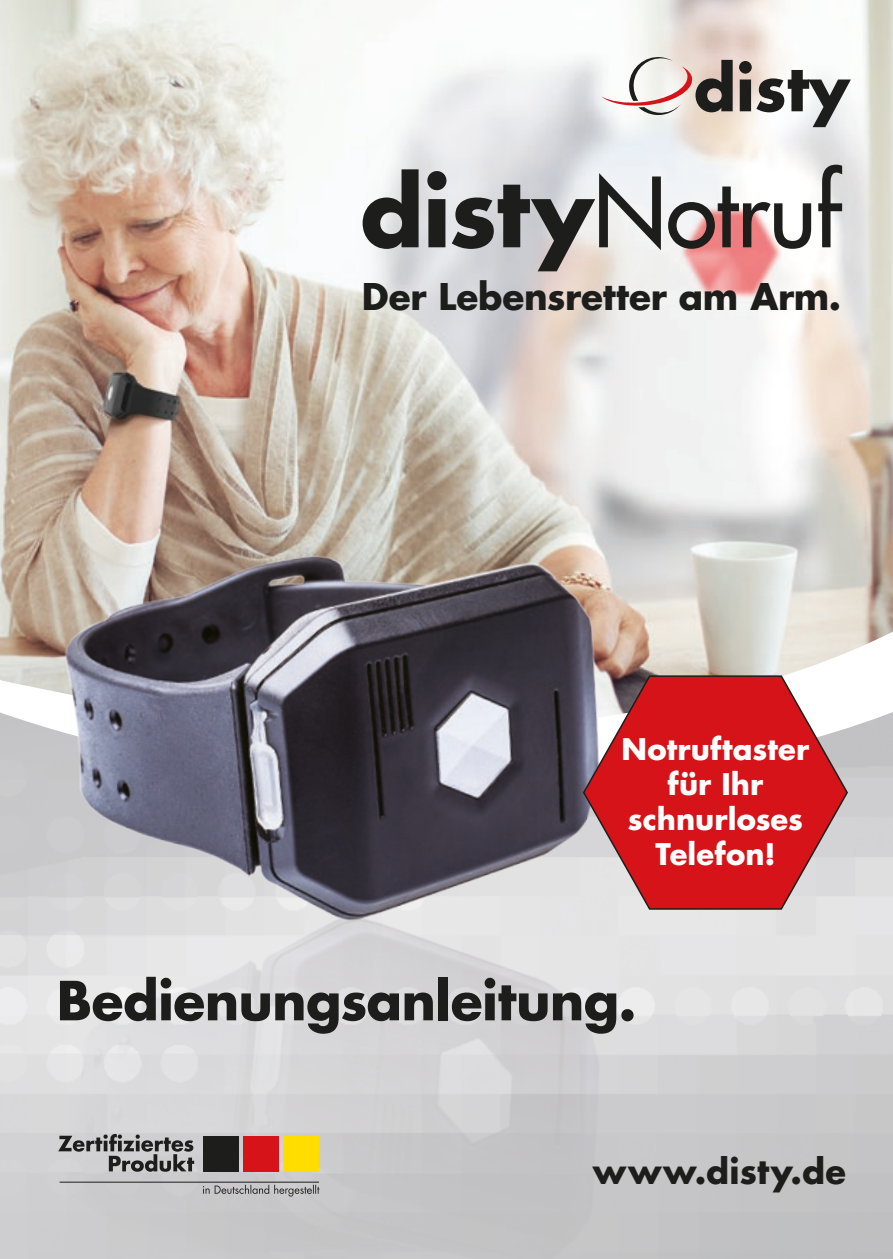
<style>
.page{position:relative;width:893px;height:1259px;background:#fff}
.page>*{position:absolute;margin:0;border:0;box-sizing:border-box;transform-origin:0 0}
.t1{font:93.9px "Futura";letter-spacing:-.01em;color:#1d1d1b}
.t2{font:700 52.5px "Futura";letter-spacing:-.01em;color:#1d1d1b}
.t3{font:700 36px "Futura";letter-spacing:-.005em;color:#1d1d1b}
.t4{font:700 33.9px "Futura";letter-spacing:.015em;color:#1d1d1b}
.t5{font:700 29.1px/35.1px "Futura";letter-spacing:.005em;color:#fff;text-align:center}
.s1{font-weight:700}
</style>
<div class="page">
<img style="left:0;top:0;width:893px;height:271px">
<svg style="left:0;top:271px;width:893px;height:526px"></svg>
<img style="left:0;top:438px;width:712px;height:519px">
<img style="left:0;top:878px;width:706px;height:381px">
<svg style="left:582px;top:674px;width:267px;height:236px;background:#d04449"></svg>
<svg style="left:739px;top:61px;width:112px;height:66px"></svg>
<svg style="left:601px;top:56px;width:132px;height:60px"></svg>
<div style="left:203px;top:1135px;width:35px;height:36px;background:#1d1d1b"></div>
<div style="left:243px;top:1135px;width:36px;height:36px;background:#d51318"></div>
<div style="left:283px;top:1135px;width:36px;height:36px;background:#fd0"></div>
<hr style="left:60px;top:1181px;width:259px;height:1px;background:#1d1d1b">
<svg style="left:58px;top:1134px;width:136px;height:37px;background:#959495"></svg>
<svg style="left:203px;top:1184px;width:116px;height:12px"></svg>
<h1 class="t1" style="left:360px;top:165px;width:482px"><span class="s1">disty</span>Notruf</h1>
<p class="t3" style="left:362px;top:278px;width:481px">Der Lebensretter am Arm.</p>
<p class="t5" style="left:622px;top:733px;width:189px">Notruftaster für Ihr schnurloses<br>Telefon!</p>
<h2 class="t2" style="left:57px;top:974px;width:581px">Bedienungsanleitung.</h2>
<p class="t4" style="left:593px;top:1154px;width:255px">www.disty.de</p>
</div>
